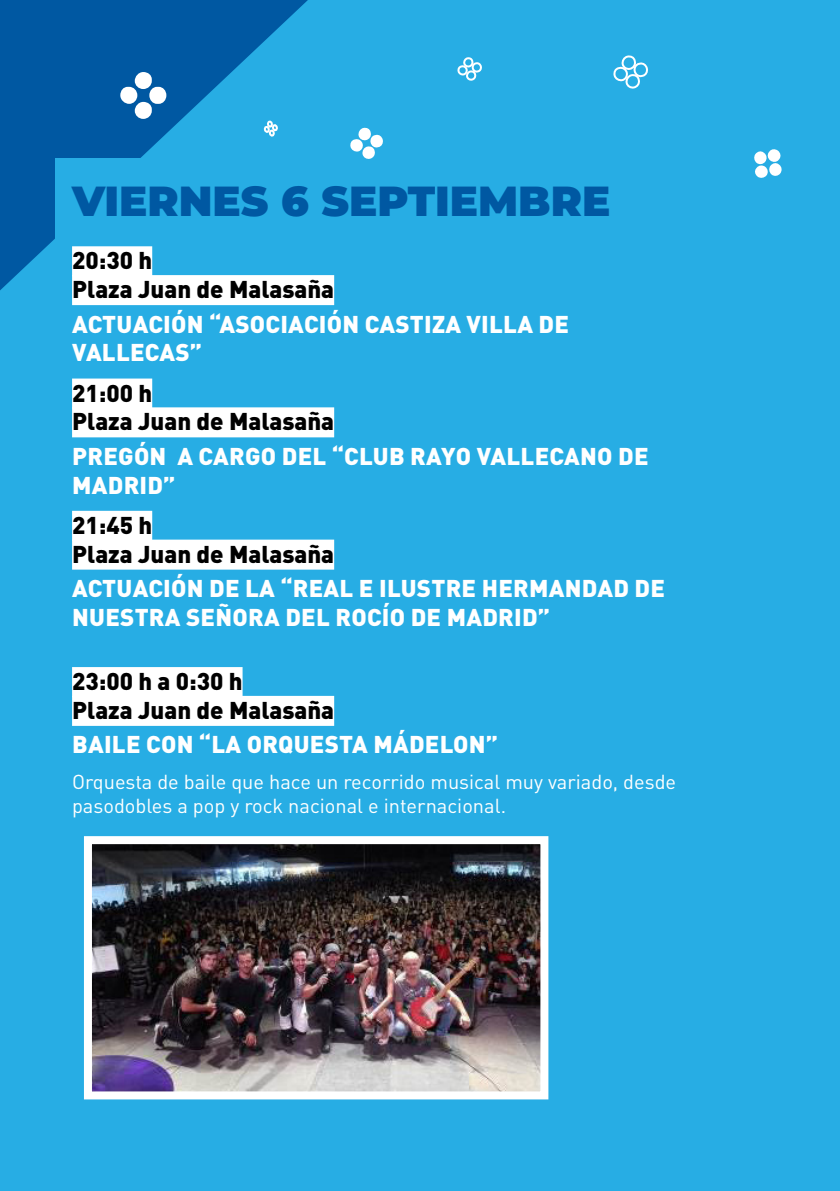
<style>
.page{position:relative;width:840px;height:1191px;background:#fff}
.page>*{position:absolute;margin:0;border:0;box-sizing:border-box;transform-origin:0 0}
.t1{font:900 42px "Montserrat";color:#0058a2}
.ACTUACION{font:900 24px/28.8px "DINOT";letter-spacing:.01em;color:#fff}
.t2{font:900 24px "DINOT";color:#000}
.t3{font:20px/24px "DINOT";color:#fff}
</style>
<div class="page">
<div style="left:0;top:0;width:839px;height:1191px;background:#27ade4"></div>
<svg style="left:0;top:0;width:308px;height:291px;fill:#0058a2"></svg>
<div style="left:135px;top:72px;width:17px;height:17px;background:#fff;border-radius:8px"></div>
<div style="left:135px;top:102px;width:17px;height:17px;background:#fff;border-radius:8px"></div>
<div style="left:120px;top:87px;width:17px;height:17px;background:#fff;border-radius:8px"></div>
<div style="left:149px;top:87px;width:17px;height:17px;background:#fff;border-radius:8px"></div>
<svg style="left:754px;top:149px;width:27px;height:29px"></svg>
<svg style="left:350px;top:127px;width:33px;height:32px"></svg>
<svg style="left:613px;top:55px;width:35px;height:34px"></svg>
<div style="left:462px;top:57px;width:11px;height:11px;border:2px solid #fff;border-radius:4px"></div>
<div style="left:465px;top:70px;width:11px;height:11px;border:2px solid #fff;border-radius:4px"></div>
<div style="left:457px;top:65px;width:11px;height:11px;border:2px solid #fff;border-radius:4px"></div>
<svg style="left:469px;top:60px;width:13px;height:14px"></svg>
<div style="left:266px;top:120px;width:7px;height:8px;border:2px solid #fff;border-radius:50%"></div>
<div style="left:268px;top:129px;width:7px;height:8px;border:2px solid #fff;border-radius:50%"></div>
<svg style="left:262px;top:123px;width:17px;height:11px"></svg>
<div style="left:55px;top:159px;width:228px;height:177px;background:#27ade4"></div>
<div style="left:72px;top:211px;width:622px;height:980px;background:#27ade4"></div>
<div style="left:72px;top:246px;width:80px;height:30px;background:#fff"></div>
<div style="left:72px;top:275px;width:262px;height:30px;background:#fff"></div>
<div style="left:72px;top:378px;width:80px;height:30px;background:#fff"></div>
<div style="left:72px;top:407px;width:262px;height:30px;background:#fff"></div>
<div style="left:72px;top:511px;width:80px;height:30px;background:#fff"></div>
<div style="left:72px;top:539px;width:262px;height:30px;background:#fff"></div>
<div style="left:72px;top:667px;width:170px;height:30px;background:#fff"></div>
<div style="left:72px;top:696px;width:262px;height:30px;background:#fff"></div>
<img style="left:93px;top:845px;width:446px;height:245px">
<div style="left:84px;top:836px;width:464px;height:263px;border:8px solid #fff"></div>
<p class="t1" style="left:72px;top:170px;width:539px">VIERNES 6 SEPTIEMBRE</p>
<p class="t2" style="left:72px;top:244px;width:82px">20:30 h</p>
<p class="t2" style="left:72px;top:273px;width:263px">Plaza Juan de Malasaña</p>
<p class="ACTUACION" style="left:72px;top:308px;width:498px">ACTUACIÓN “ASOCIACIÓN CASTIZA VILLA DE<br>VALLECAS”</p>
<p class="t2" style="left:72px;top:376px;width:82px">21:00 h</p>
<p class="t2" style="left:72px;top:405px;width:263px">Plaza Juan de Malasaña</p>
<p class="ACTUACION" style="left:72px;top:441px;width:577px">PREGÓN A CARGO DEL “CLUB RAYO VALLECANO DE<br>MADRID”</p>
<p class="t2" style="left:72px;top:509px;width:82px">21:45 h</p>
<p class="t2" style="left:72px;top:537px;width:263px">Plaza Juan de Malasaña</p>
<p class="ACTUACION" style="left:72px;top:573px;width:594px">ACTUACIÓN DE LA “REAL E ILUSTRE HERMANDAD DE<br>NUESTRA SEÑORA DEL ROCÍO DE MADRID”</p>
<p class="t2" style="left:72px;top:665px;width:172px">23:00 h a 0:30 h</p>
<p class="t2" style="left:72px;top:694px;width:263px">Plaza Juan de Malasaña</p>
<p class="ACTUACION" style="left:72px;top:729px;width:427px">BAILE CON “LA ORQUESTA MÁDELON”</p>
<p class="t3" style="left:72px;top:768px;width:605px">Orquesta de baile que hace un recorrido musical muy variado, desde pasodobles a pop y rock nacional e internacional.</p>
</div>
